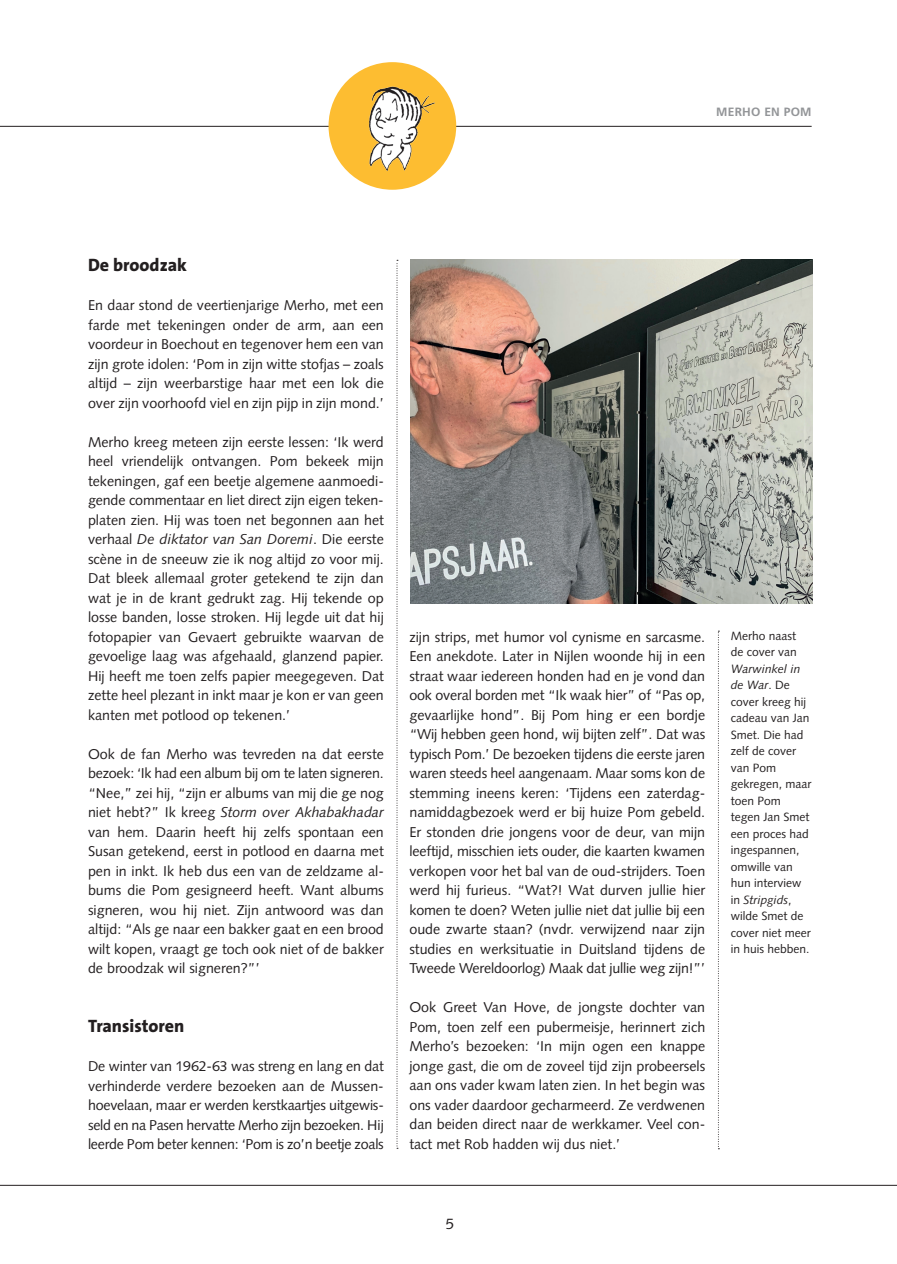
<style>
.page{position:relative;width:897px;height:1264px;background:#fff}
.page>*{position:absolute;margin:0;border:0;box-sizing:border-box;transform-origin:0 0}
.t1{font:800 18px "The Sans";color:#231f20}
.t2{font:15px "Syntax";color:#231f20}
.t3{font:14.25px/19.5px "Syntax";color:#231f20;text-align:justify}
.t4{font:12px/16.5px "Syntax";color:#231f20}
.t5{font:700 12px "Frutiger CE";color:#939598}
.s1{font-style:italic}
</style>
<div class="page">
<hr style="left:0;top:1185px;width:896px;height:1px;background:#231f20">
<hr style="left:0;top:126px;width:811px;height:1px;background:#231f20">
<div style="left:328px;top:62px;width:128px;height:128px;background:#fdbd31;border-radius:50%"></div>
<img style="left:343px;top:62px;width:111px;height:128px">
<svg style="left:718px;top:631px;width:1px;height:518px"></svg>
<svg style="left:396px;top:260px;width:2px;height:889px"></svg>
<img style="left:410px;top:259px;width:402px;height:344px">
<p class="t5" style="left:715px;top:104px;width:97px">MERHO EN POM</p>
<p class="t1" style="left:88px;top:250px;width:100px">De broodzak</p>
<p class="t3" style="left:88px;top:296px;width:297px">En daar stond de veertienjarige Merho, met een farde met tekeningen onder de arm, aan een voordeur in Boechout en tegenover hem een van zijn grote idolen: ‘Pom in zijn witte stofjas – zoals altijd – zijn weerbarstige haar met een lok die over zijn voorhoofd viel en zijn pijp in zijn mond.’</p>
<p class="t3" style="left:88px;top:432px;width:297px">Merho kreeg meteen zijn eerste lessen: ‘Ik werd heel vriendelijk ontvangen. Pom bekeek mijn tekeningen, gaf een beetje algemene aanmoedi&shy;gende commentaar en liet direct zijn eigen teken&shy;platen zien. Hij was toen net begonnen aan het verhaal <span class="s1">De diktator van San Doremi</span>. Die eerste scène in de sneeuw zie ik nog altijd zo voor mij.<br>Dat bleek allemaal groter getekend te zijn dan wat je in de krant gedrukt zag. Hij tekende op losse banden, losse stroken. Hij legde uit dat hij fotopapier van Gevaert gebruikte waarvan de gevoelige laag was afgehaald, glanzend papier.<br>Hij heeft me toen zelfs papier meegegeven. Dat zette heel plezant in inkt maar je kon er van geen kanten met potlood op tekenen.’</p>
<p class="t3" style="left:88px;top:744px;width:297px">Ook de fan Merho was tevreden na dat eerste bezoek: ‘Ik had een album bij om te laten signeren. “Nee,” zei hij, “zijn er albums van mij die ge nog niet hebt?” Ik kreeg <span class="s1">Storm over Akhabakhadar </span>van hem. Daarin heeft hij zelfs spontaan een Susan getekend, eerst in potlood en daarna met pen in inkt. Ik heb dus een van de zeldzame al&shy;bums die Pom gesigneerd heeft. Want albums signeren, wou hij niet. Zijn antwoord was dan altijd: “Als ge naar een bakker gaat en een brood wilt kopen, vraagt ge toch ook niet of de bakker de broodzak wil signeren?”’</p>
<p class="t1" style="left:88px;top:1011px;width:98px">Transistoren</p>
<p class="t3" style="left:88px;top:1056px;width:297px">De winter van 1962-63 was streng en lang en dat verhinderde verdere bezoeken aan de Mussen&shy;hoevelaan, maar er werden kerstkaartjes uitgewis&shy;seld en na Pasen hervatte Merho zijn bezoeken. Hij leerde Pom beter kennen: ‘Pom is zo’n beetje zoals</p>
<p class="t3" style="left:409px;top:627px;width:297px">zijn strips, met humor vol cynisme en sarcasme.<br>Een anekdote. Later in Nijlen woonde hij in een straat waar iedereen honden had en je vond dan ook overal borden met “Ik waak hier” of “Pas op, gevaarlijke hond”. Bij Pom hing er een bordje “Wij hebben geen hond, wij bijten zelf”. Dat was typisch Pom.’ De bezoeken tijdens die eerste jaren waren steeds heel aangenaam. Maar soms kon de stemming ineens keren: ‘Tijdens een zaterdag&shy;namiddagbezoek werd er bij huize Pom gebeld.<br>Er stonden drie jongens voor de deur, van mijn leeftijd, misschien iets ouder, die kaarten kwamen verkopen voor het bal van de oud-strijders. Toen werd hij furieus. “Wat?! Wat durven jullie hier komen te doen? Weten jullie niet dat jullie bij een oude zwarte staan? (nvdr. verwijzend naar zijn studies en werksituatie in Duitsland tijdens de Tweede Wereldoorlog) Maak dat jullie weg zijn!”’</p>
<p class="t3" style="left:409px;top:998px;width:297px">Ook Greet Van Hove, de jongste dochter van Pom, toen zelf een pubermeisje, herinnert zich Merho’s bezoeken: ‘In mijn ogen een knappe jonge gast, die om de zoveel tijd zijn probeersels aan ons vader kwam laten zien. In het begin was ons vader daardoor gecharmeerd. Ze verdwenen dan beiden direct naar de werkkamer. Veel con&shy;tact met Rob hadden wij dus niet.’</p>
<p class="t4" style="left:730px;top:627px;width:68px">Merho naast de cover van</p>
<p class="t4" style="left:730px;top:660px;width:82px"><span class="s1">Warwinkel in de War</span>. De cover kreeg hij cadeau van Jan<br>Smet. Die had zelf de cover van Pom gekregen, maar toen Pom tegen Jan Smet een proces had ingespannen, omwille van hun interview in <span class="s1">Stripgids</span>, wilde Smet de cover niet meer in huis hebben.</p>
<p class="t2" style="left:445px;top:1214px;width:10px">5</p>
</div>
